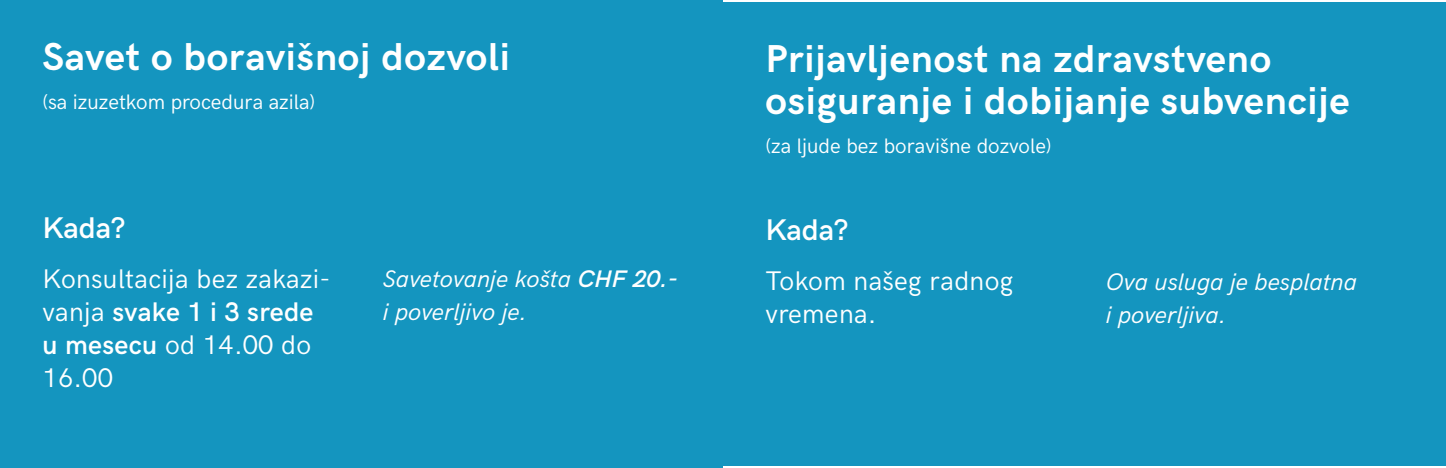
<style>
.page{position:relative;width:1446px;height:468px;background:#fff}
.page>*{position:absolute;margin:0;border:0;box-sizing:border-box;transform-origin:0 0}
.t1{font:700 39px/42px "HK Grotesk";letter-spacing:.02em;color:#fff}
.t2{font:600 30px "HK Grotesk";color:#fff}
.t3{font:27px/33px "HK Grotesk";letter-spacing:.015em;color:#fff}
.t4{font:italic 24px/33px "HK Grotesk";color:#fff}
.t5{font:21px "HK Grotesk";color:#fff}
.s1{font-weight:600}
</style>
<div class="page">
<div style="left:0;top:0;width:723px;height:468px;background:#1495bf"></div>
<div style="left:723px;top:2px;width:723px;height:463px;background:#1495bf"></div>
<h1 class="t1" style="left:43px;top:32px;width:469px">Savet o boravišnoj dozvoli</h1>
<p class="t5" style="left:43px;top:86px;width:274px">(sa izuzetkom procedura azila)</p>
<p class="t2" style="left:43px;top:205px;width:85px">Kada?</p>
<p class="t3" style="left:43px;top:260px;width:289px">Konsultacija bez zakazi&shy;vanja <span class="s1">svake 1 i 3 srede u mesecu</span> od 14.00 do<br>16.00</p>
<p class="t4" style="left:383px;top:261px;width:297px">Savetovanje košta <span class="s1">CHF 20.- </span>i poverljivo je.</p>
<h1 class="t1" style="left:765px;top:35px;width:586px">Prijavljenost na zdravstveno osiguranje i dobijanje subvencije</h1>
<p class="t5" style="left:765px;top:130px;width:287px">(za ljude bez boravišne dozvole)</p>
<p class="t2" style="left:765px;top:207px;width:85px">Kada?</p>
<p class="t3" style="left:765px;top:262px;width:249px">Tokom našeg radnog vremena.</p>
<p class="t4" style="left:1106px;top:263px;width:253px">Ova usluga je besplatna i poverljiva.</p>
</div>
